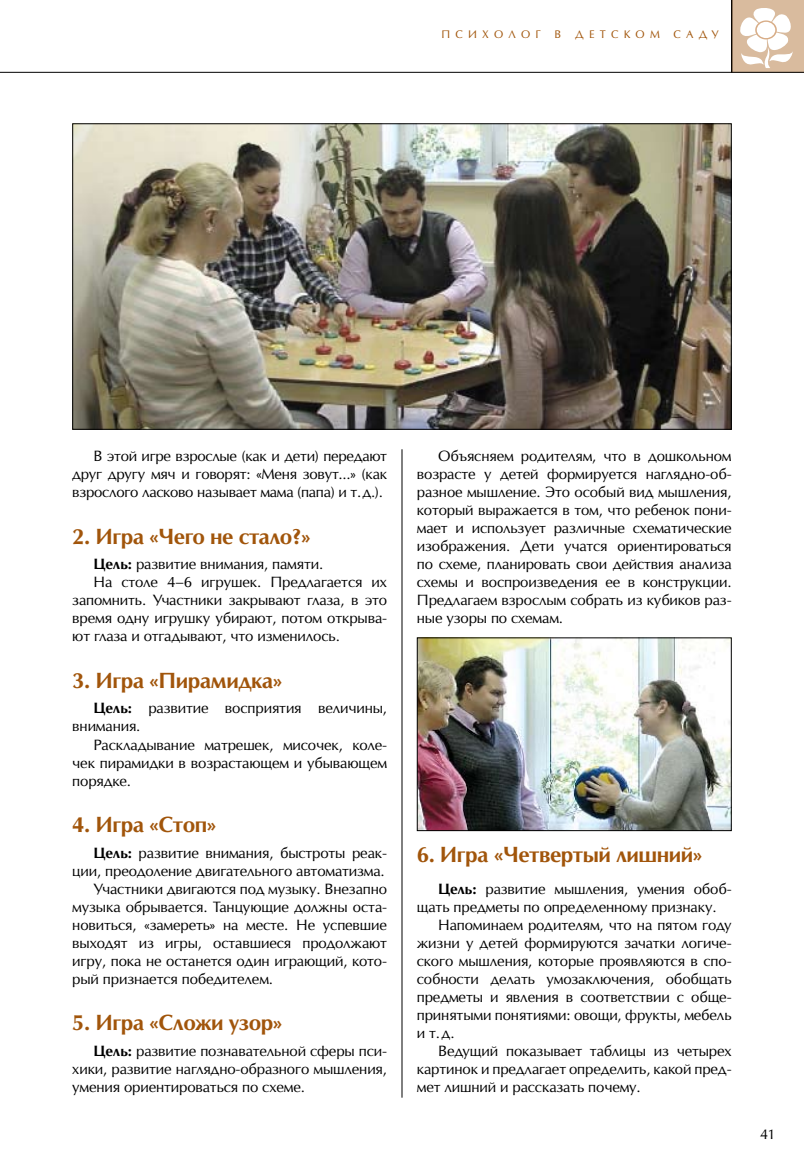
<style>
.page{position:relative;width:804px;height:1170px;background:#fff}
.page>*{position:absolute;margin:0;border:0;box-sizing:border-box;transform-origin:0 0}
.t1{font:700 21px "Opium New";letter-spacing:-.025em;color:#a1550b}
.t2{font:14.25px/18px "Opium New";letter-spacing:-.01em;color:#000;text-align:justify}
.t3{font:13.5px "Opium New";color:#000}
.t4{font:10.5px "Opium New";letter-spacing:.5em;color:#a1550b}
.s1{font-weight:700}
</style>
<div class="page">
<hr style="left:401px;top:449px;width:1px;height:648px;background:#000">
<div style="left:731px;top:0;width:73px;height:72px;background:#d9bb9e"></div>
<svg style="left:740px;top:8px;width:53px;height:60px"></svg>
<hr style="left:731px;top:0;width:1px;height:72px;background:#000">
<hr style="left:0;top:72px;width:804px;height:1px;background:#000">
<img style="left:74px;top:125px;width:655px;height:302px">
<img style="left:419px;top:639px;width:310px;height:190px">
<div style="left:417px;top:637px;width:314px;height:194px;border:1px solid #000"></div>
<p class="t4" style="left:441px;top:28px;width:101px">ПСИХОЛОГ</p>
<p class="t4" style="left:554px;top:28px;width:8px">В</p>
<p class="t4" style="left:575px;top:28px;width:86px">ДЕТСКОМ</p>
<p class="t4" style="left:673px;top:28px;width:47px">саду</p>
<p class="t2" style="left:72px;top:447px;width:316px;text-indent:21px">В этой игре взрослые (как и дети) передают друг другу мяч и говорят: «Меня зовут...» (как взрослого ласково называет мама (папа) и т.д.).</p>
<h1 class="t1" style="left:72px;top:523px;width:240px">2. Игра «Чего не стало?»</h1>
<p class="t2" style="left:94px;top:555px;width:231px"><span class="s1">Цель:</span> развитие внимания, памяти.</p>
<p class="t2" style="left:94px;top:573px;width:295px">На столе 4–6 игрушек. Предлагается их</p>
<p class="t2" style="left:72px;top:591px;width:316px">запомнить. Участники закрывают глаза, в это</p>
<p class="t2" style="left:72px;top:609px;width:316px">время одну игрушку убирают, потом открыва-</p>
<p class="t2" style="left:72px;top:627px;width:269px">ют глаза и отгадывают, что изменилось.</p>
<h1 class="t1" style="left:72px;top:667px;width:212px">3. Игра «Пирамидка»</h1>
<p class="t2" style="left:72px;top:699px;width:316px;text-indent:21px"><span class="s1">Цель:</span> развитие восприятия величины, внимания.</p>
<p class="t2" style="left:72px;top:735px;width:316px;text-indent:21px">Раскладывание матрешек, мисочек, коле&shy;чек пирамидки в возрастающем и убывающем порядке.</p>
<h1 class="t1" style="left:72px;top:811px;width:146px">4. Игра «Стоп»</h1>
<p class="t2" style="left:94px;top:843px;width:295px"><span class="s1">Цель:</span> развитие внимания, быстроты реак-</p>
<p class="t2" style="left:72px;top:861px;width:314px">ции, преодоление двигательного автоматизма.</p>
<p class="t2" style="left:94px;top:879px;width:295px">Участники двигаются под музыку. Внезапно</p>
<p class="t2" style="left:72px;top:897px;width:316px">музыка обрывается. Танцующие должны оста-</p>
<p class="t2" style="left:72px;top:915px;width:316px">новиться, «замереть» на месте. Не успевшие</p>
<p class="t2" style="left:72px;top:933px;width:316px">выходят из игры, оставшиеся продолжают</p>
<p class="t2" style="left:72px;top:951px;width:316px">игру, пока не останется один играющий, кото-</p>
<p class="t2" style="left:72px;top:969px;width:202px">рый признается победителем.</p>
<h1 class="t1" style="left:72px;top:1009px;width:212px">5. Игра «Сложи узор»</h1>
<p class="t2" style="left:72px;top:1041px;width:316px;text-indent:21px"><span class="s1">Цель:</span> развитие познавательной сферы пси&shy;хики, развитие наглядно-образного мышления, умения ориентироваться по схеме.</p>
<p class="t2" style="left:417px;top:447px;width:316px;text-indent:21px">Объясняем родителям, что в дошкольном возрасте у детей формируется наглядно-об&shy;разное мышление. Это особый вид мышления, который выражается в том, что ребенок пони&shy;мает и использует различные схематические изображения. Дети учатся ориентироваться по схеме, планировать свои действия анализа схемы и воспроизведения ее в конструкции.<br>Предлагаем взрослым собрать из кубиков раз&shy;ные узоры по схемам.</p>
<h1 class="t1" style="left:417px;top:841px;width:287px">6. Игра «Четвертый лишний»</h1>
<p class="t2" style="left:417px;top:879px;width:316px;text-indent:21px"><span class="s1">Цель:</span> развитие мышления, умения обоб&shy;щать предметы по определенному признаку.</p>
<p class="t2" style="left:417px;top:915px;width:316px;text-indent:21px">Напоминаем родителям, что на пятом году жизни у детей формируются зачатки логиче&shy;ского мышления, которые проявляются в спо&shy;собности делать умозаключения, обобщать предметы и явления в соответствии с обще&shy;принятыми понятиями: овощи, фрукты, мебель и т.д.</p>
<p class="t2" style="left:417px;top:1041px;width:316px;text-indent:21px">Ведущий показывает таблицы из четырех картинок и предлагает определить, какой пред&shy;мет лишний и рассказать почему.</p>
<p class="t3" style="left:760px;top:1125px;width:17px">41</p>
</div>
